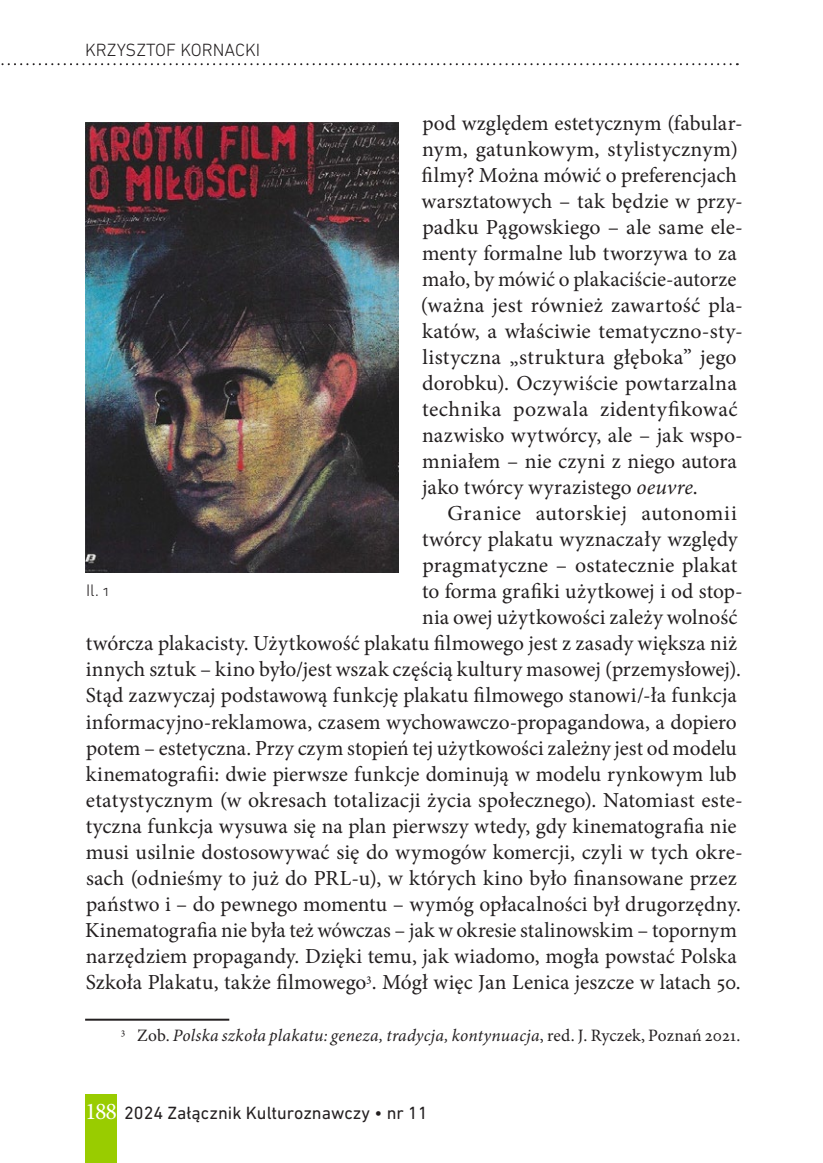
<style>
.page{position:relative;width:823px;height:1163px;background:#fff}
.page>*{position:absolute;margin:0;border:0;box-sizing:border-box;transform-origin:0 0}
.t1{font:21.4px/26px "Minion Pro";letter-spacing:.005em;color:#231f20}
.t2{font:18px "DIN Next LT Pro";color:#231f20}
.t3{font:300 18px "DIN Next LT Pro";color:#231f20}
.t4{font:italic 17.4px "Minion Pro";letter-spacing:.015em;color:#231f20}
.t5{font:300 17px "DIN Next LT Pro";color:#231f20}
.s1{font-style:italic}
.s2{font-style:normal}
.s3{font-family:"Minion Pro";font-size:24px;color:#fff}
</style>
<div class="page">
<div style="left:85px;top:1093px;width:31px;height:69px;background:#9c0"></div>
<svg style="left:1px;top:63px;width:736px;height:2px"></svg>
<hr style="left:85px;top:1018px;width:144px;height:2px;background:#231f20">
<img style="left:85px;top:122px;width:313px;height:450px">
<p class="t3" style="left:85px;top:39px;width:176px">KRZYSZTOF KORNACKI</p>
<p class="t1" style="left:420px;top:110px;width:323px">pod względem estetycznym (fabular&shy;nym, gatunkowym, stylistycznym) filmy? Można mówić o preferencjach warsztatowych – tak będzie w przy&shy;padku Pągowskiego – ale same ele&shy;menty formalne lub tworzywa to za mało, by mówić o plakaciście-autorze (ważna jest również zawartość pla&shy;katów, a właściwie tematyczno-sty&shy;listyczna „struktura głęboka” jego dorobku). Oczywiście powtarzalna technika pozwala zidentyfikować nazwisko wytwórcy, ale – jak wspo&shy;mniałem – nie czyni z niego autora jako twórcy wyrazistego <span class="s1">oeuvre</span>.</p>
<p class="t1" style="left:85px;top:500px;width:658px;text-align:right">Granice autorskiej autonomii<br>twórcy plakatu wyznaczały względy<br>pragmatyczne – ostatecznie plakat<br>to forma grafiki użytkowej i od stop-<br>nia owej użytkowości zależy wolność<br>twórcza plakacisty. Użytkowość plakatu filmowego jest z zasady większa niż innych sztuk – kino było/jest wszak częścią kultury masowej (przemysłowej).<br>Stąd zazwyczaj podstawową funkcję plakatu filmowego stanowi/-ła funkcja informacyjno-reklamowa, czasem wychowawczo-propagandowa, a dopiero potem – estetyczna. Przy czym stopień tej użytkowości zależny jest od modelu kinematografii: dwie pierwsze funkcje dominują w modelu rynkowym lub etatystycznym (w okresach totalizacji życia społecznego). Natomiast este&shy;tyczna funkcja wysuwa się na plan pierwszy wtedy, gdy kinematografia nie musi usilnie dostosowywać się do wymogów komercji, czyli w tych okre&shy;sach (odnieśmy to już do PRL-u), w których kino było finansowane przez państwo i – do pewnego momentu – wymóg opłacalności był drugorzędny.<br>Kinematografia nie była też wówczas – jak w okresie stalinowskim – topornym narzędziem propagandy. Dzięki temu, jak wiadomo, mogła powstać Polska Szkoła Plakatu, także filmowego<sup>3</sup>. Mógł więc Jan Lenica jeszcze w latach 50.</p>
<p class="t4" style="left:121px;top:1023px;width:620px"><sup>3</sup> <span class="s2">Zob.</span> Polska szkoła plakatu: geneza, tradycja, kontynuacja<span class="s2">, red. J. Ryczek, Poznań 2021.</span></p>
<p class="t5" style="left:86px;top:580px;width:25px">IL. 1</p>
<p class="t2" style="left:85px;top:1101px;width:344px"><span class="s3">188</span> 2024 Załącznik Kulturoznawczy • nr 11</p>
</div>
